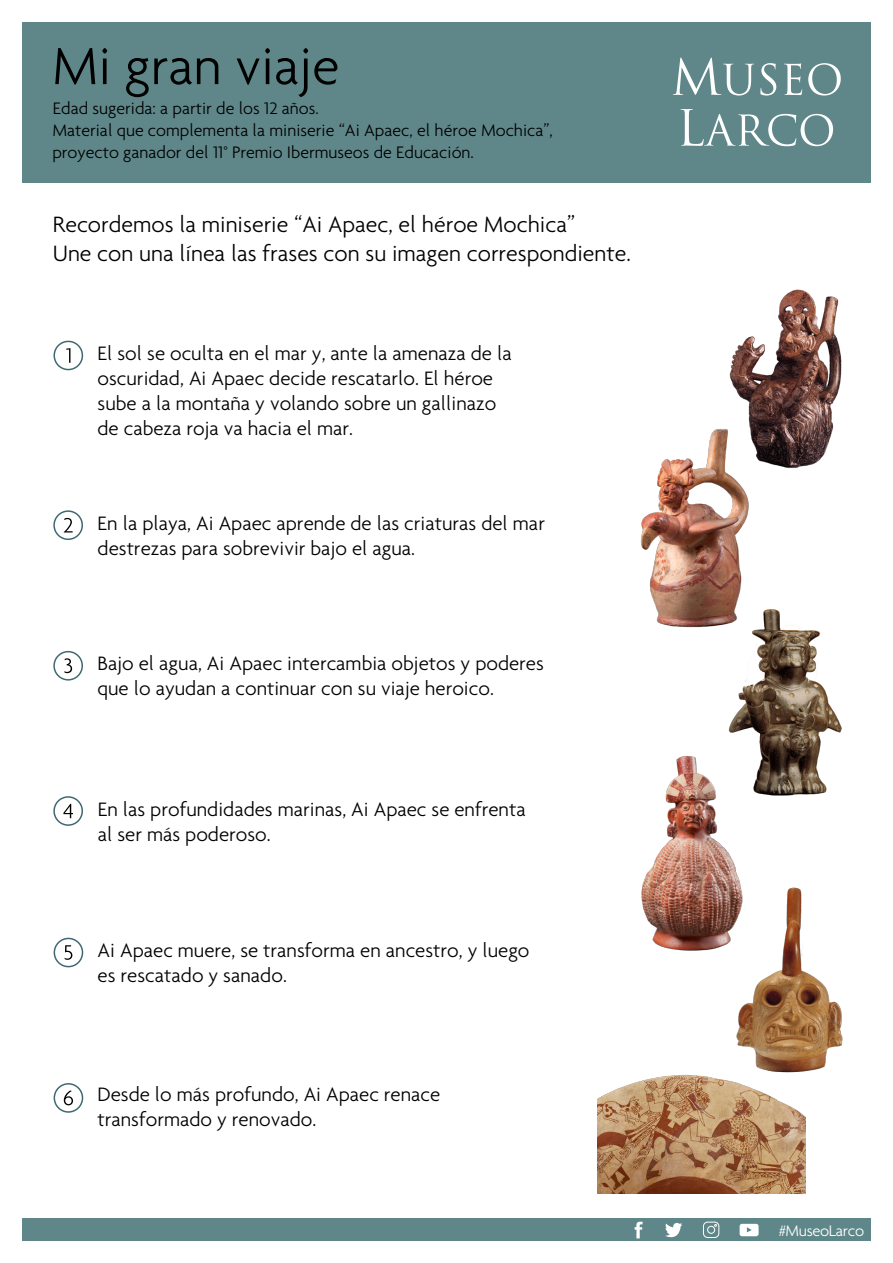
<style>
.page{position:relative;width:893px;height:1263px;background:#fff}
.page>*{position:absolute;margin:0;border:0;box-sizing:border-box;transform-origin:0 0}
.t1{font:300 24px/29.1px "Agenda";color:#000}
.t2{font:300 21px/25.2px "Agenda";color:#000}
.t3{font:300 18px/21.9px "Agenda";color:#000}
.t4{font:300 16.5px "Agenda";letter-spacing:-.02em;color:#fff}
</style>
<div class="page">
<div style="left:0;top:0;width:893px;height:183px;background:#5f8789"></div>
<img style="left:640px;top:429px;width:109px;height:199px">
<img style="left:736px;top:887px;width:107px;height:184px">
<img style="left:727px;top:607px;width:115px;height:189px">
<img style="left:641px;top:753px;width:104px;height:200px">
<img style="left:598px;top:1063px;width:208px;height:130px">
<img style="left:727px;top:289px;width:115px;height:182px">
<div style="left:0;top:1218px;width:893px;height:45px;background:#5f8789"></div>
<svg style="left:673px;top:58px;width:81px;height:38px"></svg>
<svg style="left:760px;top:63px;width:16px;height:33px"></svg>
<svg style="left:784px;top:63px;width:18px;height:32px"></svg>
<svg style="left:808px;top:63px;width:33px;height:33px"></svg>
<svg style="left:681px;top:109px;width:152px;height:37px"></svg>
<div style="left:0;top:1242px;width:893px;height:21px;background:#fff"></div>
<div style="left:0;top:0;width:893px;height:21px;background:#fff"></div>
<div style="left:0;top:0;width:21px;height:1263px;background:#fff"></div>
<div style="left:872px;top:0;width:21px;height:1263px;background:#fff"></div>
<svg style="left:66px;top:348px;width:4px;height:15px"></svg>
<div style="left:53px;top:341px;width:30px;height:29px;border:2px solid #3f6972;border-radius:50%"></div>
<svg style="left:64px;top:518px;width:9px;height:14px"></svg>
<div style="left:53px;top:510px;width:30px;height:30px;border:2px solid #3f6972;border-radius:50%"></div>
<svg style="left:64px;top:658px;width:8px;height:15px"></svg>
<div style="left:53px;top:651px;width:30px;height:29px;border:2px solid #3f6972;border-radius:14px"></div>
<svg style="left:63px;top:804px;width:10px;height:14px"></svg>
<div style="left:53px;top:796px;width:30px;height:30px;border:2px solid #3f6972;border-radius:50%"></div>
<svg style="left:64px;top:945px;width:8px;height:15px"></svg>
<div style="left:54px;top:938px;width:29px;height:29px;border:2px solid #3f6972;border-radius:50%"></div>
<svg style="left:64px;top:1090px;width:9px;height:15px"></svg>
<div style="left:54px;top:1083px;width:29px;height:30px;border:2px solid #3f6972;border-radius:50%"></div>
<svg style="left:703px;top:1221px;width:16px;height:17px"></svg>
<svg style="left:740px;top:1224px;width:19px;height:12px"></svg>
<svg style="left:635px;top:1221px;width:8px;height:17px"></svg>
<svg style="left:665px;top:1223px;width:17px;height:19px"></svg>
<svg style="left:55px;top:48px;width:40px;height:37px"></svg>
<svg style="left:102px;top:48px;width:5px;height:36px"></svg>
<svg style="left:126px;top:58px;width:92px;height:39px"></svg>
<svg style="left:237px;top:48px;width:33px;height:37px"></svg>
<svg style="left:276px;top:48px;width:32px;height:49px"></svg>
<svg style="left:314px;top:58px;width:23px;height:27px"></svg>
<p class="t3" style="left:52px;top:97px;width:502px">Edad sugerida: a partir de los 12 años.<br>Material que complementa la miniserie “Ai Apaec, el héroe Mochica”, proyecto ganador del 11° Premio Ibermuseos de Educación.</p>
<p class="t1" style="left:53px;top:209px;width:580px">Recordemos la miniserie “Ai Apaec, el héroe Mochica”<br>Une con una línea las frases con su imagen correspondiente.</p>
<p class="t2" style="left:98px;top:340px;width:416px">El sol se oculta en el mar y, ante la amenaza de la oscuridad, Ai Apaec decide rescatarlo. El héroe sube a la montaña y volando sobre un gallinazo de cabeza roja va hacia el mar.</p>
<p class="t2" style="left:98px;top:510px;width:449px">En la playa, Ai Apaec aprende de las criaturas del mar destrezas para sobrevivir bajo el agua.</p>
<p class="t2" style="left:97px;top:650px;width:448px">Bajo el agua, Ai Apaec intercambia objetos y poderes que lo ayudan a continuar con su viaje heroico.</p>
<p class="t2" style="left:98px;top:796px;width:430px">En las profundidades marinas, Ai Apaec se enfrenta al ser más poderoso.</p>
<p class="t2" style="left:98px;top:937px;width:433px">Ai Apaec muere, se transforma en ancestro, y luego es rescatado y sanado.</p>
<p class="t2" style="left:97px;top:1081px;width:344px">Desde lo más profundo, Ai Apaec renace transformado y renovado.</p>
<p class="t4" style="left:779px;top:1220px;width:87px">#MuseoLarco</p>
</div>
